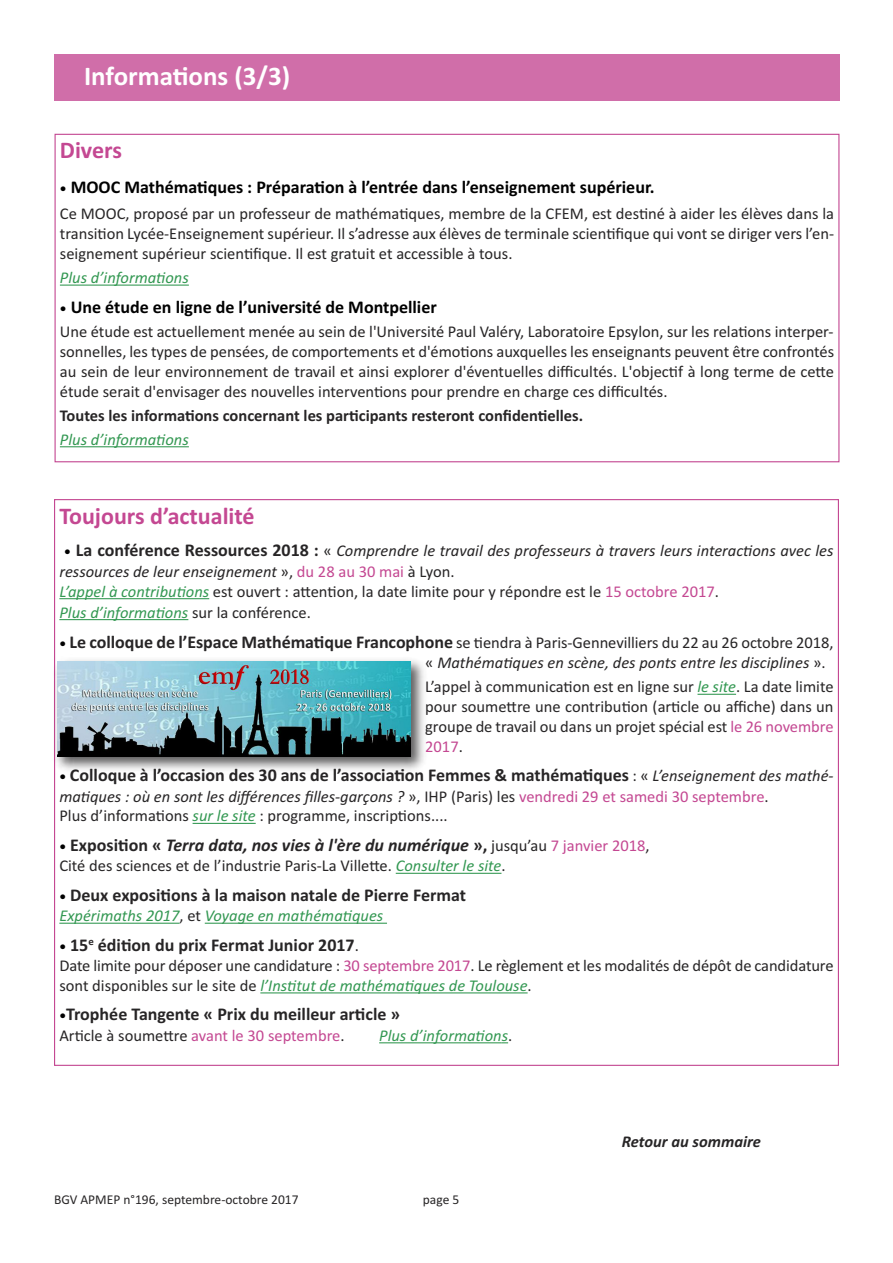
<style>
.page{position:relative;width:893px;height:1263px;background:#fff}
.page>*{position:absolute;margin:0;border:0;box-sizing:border-box;transform-origin:0 0}
.t1{font:700 27px "Calibri";color:#fff}
.t2{font:700 24px "Calibri";color:#c44892}
.t3{font:700 18px "Calibri";color:#272526}
.t4{font:700 18px "Calibri";color:#000}
.t5{font:italic 700 18px "Calibri";color:#272526}
.t6{font:16.5px/19.8px "Calibri";letter-spacing:-.005em;color:#272526}
.t7{font:italic 16.5px/20.4px "Calibri";color:#272526}
.t8{font:italic 16.5px "Calibri";color:#339852}
.t9{font:700 16.5px "Calibri";color:#272526}
.t10{font:italic 700 16.5px "Calibri";color:#272526}
.t11{font:13.5px "Calibri";color:#272526}
.s1{font-size:13.5px}
.s2{font-weight:700;font-style:normal;font-size:13.5px;color:#000}
.s3{font-weight:700;font-style:normal;font-size:18px}
.s4{font-style:normal}
.s5{font-style:normal;color:#c44892}
.s6{color:#339852}
.s7{font-weight:700;font-size:13.5px;color:#000}
.s8{font-weight:700;font-size:18px}
.s9{font-style:italic}
.s10{font-style:italic;color:#339852}
.s11{color:#c44892}
.s12{font-size:13.5px;color:#000}
.s13{font-weight:400;font-size:16.5px}
.s14{font-weight:400;font-style:italic;font-size:16.5px}
.s15{font-style:normal;font-size:13.5px;color:#000}
.s16{font-weight:400;font-style:normal;font-size:16.5px}
.s17{font-weight:400;font-style:normal;font-size:16.5px;color:#c44892}
.s18{font-style:normal;color:#272526}
</style>
<div class="page">
<div style="left:54px;top:54px;width:785px;height:47px;background:#d06ea9"></div>
<hr style="left:59px;top:598px;width:150px;height:1px;background:#339852">
<hr style="left:59px;top:619px;width:129px;height:1px;background:#339852">
<hr style="left:697px;top:694px;width:39px;height:1px;background:#339852">
<hr style="left:193px;top:823px;width:63px;height:1px;background:#339852">
<hr style="left:396px;top:873px;width:105px;height:1px;background:#339852">
<hr style="left:59px;top:923px;width:121px;height:1px;background:#339852">
<hr style="left:205px;top:923px;width:182px;height:1px;background:#339852">
<hr style="left:260px;top:992px;width:268px;height:1px;background:#339852">
<hr style="left:379px;top:1042px;width:123px;height:1px;background:#339852">
<hr style="left:60px;top:285px;width:129px;height:1px;background:#339852">
<hr style="left:60px;top:446px;width:129px;height:1px;background:#339852">
<img style="left:54px;top:655px;width:370px;height:121px">
<img style="left:58px;top:662px;width:353px;height:94px">
<h1 class="t1" style="left:84px;top:60px;width:208px">Informations (3/3)</h1>
<h2 class="t2" style="left:60px;top:136px;width:64px">Divers</h2>
<p class="t4" style="left:60px;top:177px;width:596px"><span class="s1">•</span> MOOC Mathématiques : Préparation à l’entrée dans l’enseignement supérieur.</p>
<p class="t6" style="left:60px;top:204px;width:776px;text-align:justify">Ce MOOC, proposé par un professeur de mathématiques, membre de la CFEM, est destiné à aider les élèves dans la transition Lycée-Enseignement supérieur. Il s’adresse aux élèves de terminale scientifique qui vont se diriger vers l’en&shy;seignement supérieur scientifique. Il est gratuit et accessible à tous.</p>
<p class="t8" style="left:60px;top:268px;width:130px">Plus d’informations</p>
<p class="t4" style="left:60px;top:296px;width:378px"><span class="s1">•</span> Une étude en ligne de l’université de Montpellier</p>
<p class="t6" style="left:60px;top:322px;width:776px;text-align:justify">Une étude est actuellement menée au sein de l'Université Paul Valéry, Laboratoire Epsylon, sur les relations interper&shy;sonnelles, les types de pensées, de comportements et d'émotions auxquelles les enseignants peuvent être confrontés au sein de leur environnement de travail et ainsi explorer d'éventuelles difficultés. L'objectif à long terme de cette étude serait d'envisager des nouvelles interventions pour prendre en charge ces difficultés.</p>
<p class="t9" style="left:60px;top:405px;width:525px">Toutes les informations concernant les participants resteront confidentielles.</p>
<p class="t8" style="left:60px;top:429px;width:130px">Plus d’informations</p>
<h2 class="t2" style="left:59px;top:501px;width:197px">Toujours d’actualité</h2>
<p class="t7" style="left:59px;top:540px;width:776px"><span class="s2">•</span> <span class="s3">La conférence Ressources 2018 :</span> <span class="s4">«</span> Comprendre le travail des professeurs à travers leurs interactions avec les ressources de leur enseignement <span class="s4">»,</span> <span class="s5">du 28 au 30 mai</span> <span class="s4">à Lyon.<br></span><span class="s6">L’appel à contributions</span> <span class="s4">est ouvert : attention, la date limite pour y répondre est le</span> <span class="s5">15 octobre 2017</span><span class="s4">.<br></span><span class="s6">Plus d’informations</span> <span class="s4">sur la conférence.</span></p>
<p class="t6" style="left:425px;top:632px;width:410px;line-height:20.5px;text-indent:-366px"><span class="s7">•</span> <span class="s8">Le colloque de l’Espace Mathématique Francophone</span> se tiendra à Paris-Gennevilliers du 22 au 26 octobre 2018, « <span class="s9">Mathématiques en scène, des ponts entre les disciplines</span> ».</p>
<p class="t6" style="left:425px;top:677px;width:410px;text-align:justify">L’appel à communication est en ligne sur <span class="s10">le site</span>. La date limite pour soumettre une contribution (article ou affiche) dans un groupe de travail ou dans un projet spécial est <span class="s11">le 26 novembre 2017</span>.</p>
<p class="t3" style="left:59px;top:764px;width:776px"><span class="s12">•</span> Colloque à l’occasion des 30 ans de l’association Femmes &amp; mathématiques <span class="s13">: «</span> <span class="s14">L’enseignement des mathé-</span></p>
<p class="t6" style="left:59px;top:786px;width:711px"><span class="s9">matiques : où en sont les différences filles-garçons ?</span> », IHP (Paris) les <span class="s11">vendredi 29 et samedi 30 septembre</span>.<br>Plus d’informations <span class="s10">sur le site</span> : programme, inscriptions....</p>
<p class="t5" style="left:59px;top:834px;width:592px"><span class="s15">•</span> <span class="s4">Exposition «</span> Terra data, nos vies à l'ère du numérique <span class="s4">»,</span> <span class="s16">jusqu’au</span> <span class="s17">7 janvier 2018</span><span class="s16">,</span></p>
<p class="t6" style="left:59px;top:856px;width:448px">Cité des sciences et de l’industrie Paris-La Villette. <span class="s10">Consulter le site</span>.</p>
<p class="t3" style="left:59px;top:884px;width:408px"><span class="s12">•</span> Deux expositions à la maison natale de Pierre Fermat</p>
<p class="t8" style="left:59px;top:906px;width:325px">Expérimaths 2017<span class="s18">, et</span> Voyage en mathématiques</p>
<p class="t3" style="left:59px;top:934px;width:301px"><span class="s12">•</span> 15<sup>e</sup> édition du prix Fermat Junior 2017<span class="s13">.</span></p>
<p class="t6" style="left:59px;top:955px;width:776px">Date limite pour déposer une candidature : <span class="s11">30 septembre 2017</span>. Le règlement et les modalités de dépôt de candidature sont disponibles sur le site de <span class="s10">l’Institut de mathématiques de Toulouse</span>.</p>
<p class="t3" style="left:59px;top:1003px;width:342px"><span class="s12">•</span>Trophée Tangente « Prix du meilleur article »</p>
<p class="t6" style="left:59px;top:1025px;width:287px">Article à soumettre <span class="s11">avant le 30 septembre</span>.</p>
<p class="t8" style="left:379px;top:1025px;width:135px">Plus d’informations<span class="s18">.</span></p>
<p class="t11" style="left:54px;top:1192px;width:246px">BGV APMEP n°196, septembre-octobre 2017</p>
<p class="t11" style="left:423px;top:1192px;width:38px">page 5</p>
<p class="t10" style="left:622px;top:1132px;width:141px">Retour au sommaire</p>
</div>
